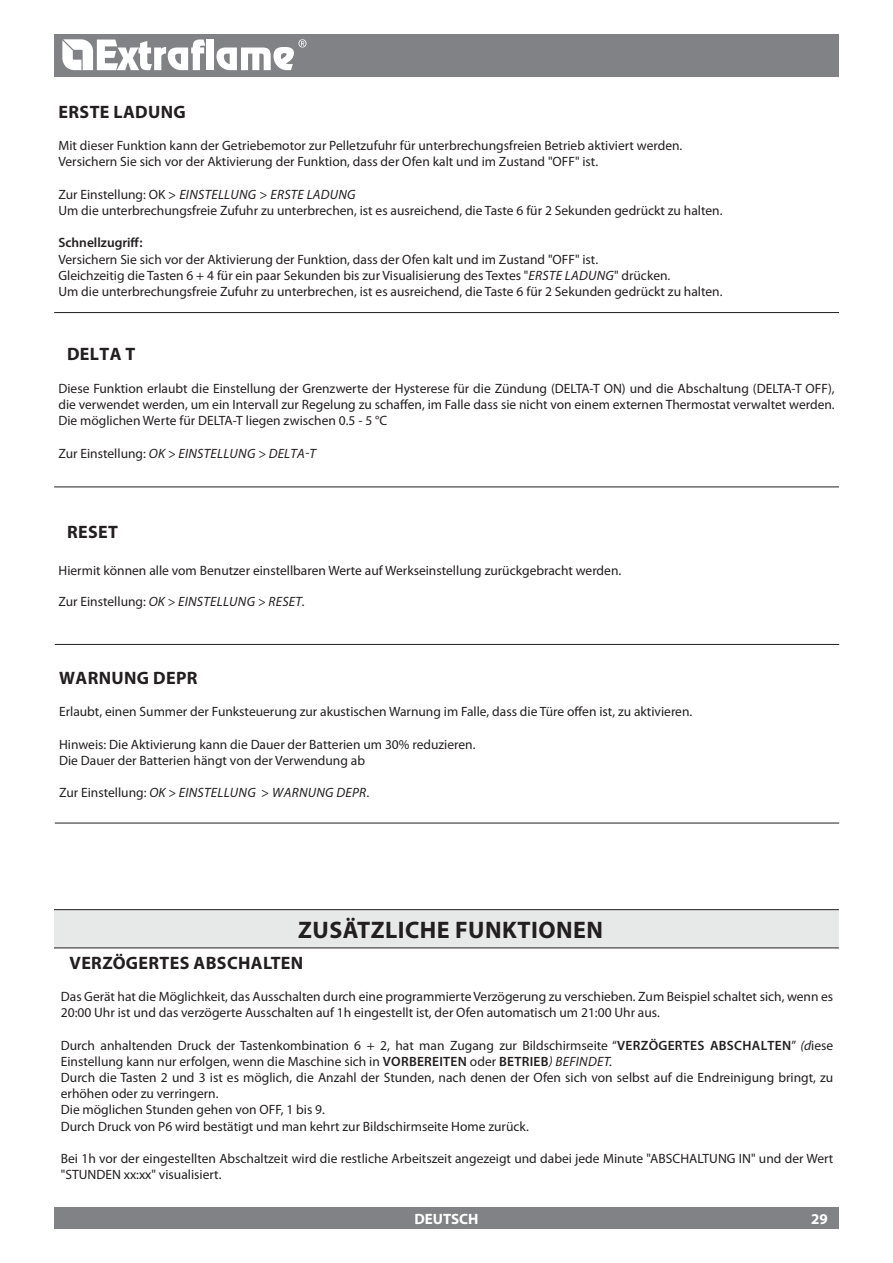
<style>
.page{position:relative;width:893px;height:1263px;background:#fff}
.page>*{position:absolute;margin:0;border:0;box-sizing:border-box;transform-origin:0 0}
.t1{font:700 24px "Myriad Pro";letter-spacing:.02em;color:#231f20}
.t2{font:700 18px "Myriad Pro";letter-spacing:.02em;color:#231f20}
.t3{font:700 15px "Myriad Pro";color:#fff}
.t4{font:13.5px/16.2px "Myriad Pro";color:#231f20}
.t5{font:italic 13.5px "Myriad Pro";letter-spacing:.02em;color:#231f20}
.t6{font:600 13.5px "Myriad Pro";color:#231f20}
.s1{font-style:italic}
.s2{font-style:normal}
.s3{font-weight:600}
.s4{font-weight:400}
</style>
<div class="page">
<div style="left:54px;top:34px;width:785px;height:43px;background:#808285"></div>
<div style="left:54px;top:1208px;width:785px;height:21px;background:#808285"></div>
<svg style="left:62px;top:39px;width:143px;height:31px"></svg>
<div style="left:207px;top:40px;width:7px;height:30px;background:#fff"></div>
<svg style="left:216px;top:39px;width:90px;height:31px"></svg>
<hr style="left:54px;top:487px;width:570px;height:1px;background:#231f20">
<hr style="left:624px;top:487px;width:215px;height:1px;background:#231f20">
<hr style="left:54px;top:312px;width:570px;height:1px;background:#231f20">
<hr style="left:624px;top:312px;width:215px;height:1px;background:#231f20">
<hr style="left:55px;top:644px;width:784px;height:1px;background:#231f20">
<hr style="left:55px;top:823px;width:784px;height:1px;background:#231f20">
<div style="left:54px;top:910px;width:785px;height:38px;background:#e7e8e8"></div>
<hr style="left:54px;top:909px;width:785px;height:1px;background:#231f20">
<hr style="left:54px;top:948px;width:785px;height:1px;background:#231f20">
<h2 class="t2" style="left:59px;top:100px;width:90px">ERSTE LADUN</h2>
<h2 class="t2" style="left:174px;top:100px;width:14px">G</h2>
<p class="t4" style="left:58px;top:137px;width:625px">Mit dieser Funktion kann der Getriebemotor zur Pelletzufuhr für unterbrechungsfreien Betrieb aktiviert werden.<br>Versichern Sie sich vor der Aktivierung der Funktion, dass der Ofen kalt und im Zustand "OFF" ist.</p>
<p class="t4" style="left:58px;top:186px;width:666px">Zur Einstellung: OK &gt; <span class="s1">EINSTELLUNG</span> &gt; <span class="s1">ERSTE LADUNG<br></span>Um die unterbrechungsfreie Zufuhr zu unterbrechen, ist es ausreichend, die Taste 6 für 2 Sekunden gedrückt zu halten.</p>
<p class="t6" style="left:58px;top:234px;width:86px">SCHNELLZUGRIFF:</p>
<p class="t4" style="left:58px;top:251px;width:541px">Versichern Sie sich vor der Aktivierung der Funktion, dass der Ofen kalt und im Zustand "OFF" ist.<br>Gleichzeitig die Tasten 6 + 4 für ein paar Sekunden bis zur Visualisierung des Textes "<span class="s1">ERSTE LADUNG</span></p>
<p class="t4" style="left:58px;top:267px;width:666px;text-indent:556px">" drücken.<br>Um die unterbrechungsfreie Zufuhr zu unterbrechen, ist es ausreichend, die Taste 6 für 2 Sekunden gedrückt zu halten.</p>
<h2 class="t2" style="left:67px;top:343px;width:34px">DELTA</h2>
<h2 class="t2" style="left:126px;top:343px;width:8px">T</h2>
<p class="t4" style="left:58px;top:380px;width:778px;text-align:justify">Diese Funktion erlaubt die Einstellung der Grenzwerte der Hysterese für die Zündung (DELTA-T ON) und die Abschaltung (DELTA-T OFF), die verwendet werden, um ein I ntervall zur Regelung zu schaffen, im Falle dass sie nicht von einem externen Thermostat verwaltet werden.<br>Die möglichen Werte für DELTA-T liegen zwischen 0.5 - 5 °C</p>
<p class="t5" style="left:58px;top:445px;width:259px"><span class="s2">Zur Einstellung:</span> OK &gt; EINSTELLUNG &gt; DELTA-T</p>
<h2 class="t2" style="left:67px;top:521px;width:49px">RESET</h2>
<p class="t4" style="left:58px;top:562px;width:564px">Hiermit können alle vom Benutzer einstellbaren Werte auf Werkseinstellung zurückgebracht werden.</p>
<p class="t5" style="left:58px;top:593px;width:248px"><span class="s2">Zur Einstellung:</span> OK &gt; EINSTELLUNG &gt; RESET.</p>
<h2 class="t2" style="left:59px;top:666px;width:42px">WARNUN</h2>
<h2 class="t2" style="left:137px;top:666px;width:28px">G DEPR</h2>
<p class="t4" style="left:59px;top:703px;width:635px">Erlaubt, einen Summer der Funksteuerung zur akustischen Warnung im Falle, dass die Türe offen ist, zu aktivieren.</p>
<p class="t4" style="left:59px;top:736px;width:418px">Hinweis: Die Aktivierung kann die Dauer der Batterien um 30% reduzieren.<br>Die Dauer der Batterien hängt von der Verwendung ab</p>
<p class="t5" style="left:59px;top:784px;width:250px"><span class="s2">Zur Einstellung:</span> OK &gt; EINSTELLUNG <span class="s2">&gt;</span> WARNUNG</p>
<p class="t5" style="left:336px;top:784px;width:34px">DEPR<span class="s2">.</span></p>
<h1 class="t1" style="left:298px;top:914px;width:59px">ZUSÄTZL</h1>
<h1 class="t1" style="left:398px;top:914px;width:207px">ICHE FUNKTIONEN</h1>
<h2 class="t2" style="left:70px;top:951px;width:159px">VERZÖGERTES ABSCH</h2>
<h2 class="t2" style="left:251px;top:951px;width:42px">ALTEN</h2>
<p class="t4" style="left:61px;top:988px;width:774px">Das Gerät hat die Möglichkeit, das Ausschalten durch eine programmierte Verzögerung zu verschieben. Zum Beispiel schaltet sich, wenn es<br>20:00 Uhr ist und das verzögerte Ausschalten auf 1h eingestellt ist, der Ofen automatisch um 21:00 Uhr aus.</p>
<p class="t4" style="left:61px;top:1037px;width:774px">Durch anhaltenden Druck der Tastenkombination 6 + 2, hat man Zugang zur Bildschirmseite “<span class="s3">VERZÖGERTES ABSCHALTEN</span>” <span class="s1">(D</span>iese<br>Einstellung kann nur erfolgen, wenn die Maschine sich in <span class="s3">VORBEREITEN</span></p>
<p class="t6" style="left:470px;top:1053px;width:45px"><span class="s4">oder</span> BETRIEB</p>
<p class="t5" style="left:549px;top:1053px;width:65px">) BEFINDET.</p>
<p class="t4" style="left:61px;top:1069px;width:774px">Durch die Tasten 2 und 3 ist es möglich, die Anzahl der Stunden, nach denen der Ofen sich von selbst auf die Endreinigung bringt, zu erhöhen oder zu verringern.<br>Die möglichen Stunden gehen von OFF, 1 bis 9.<br>Durch Druck von P6 wird bestätigt und man kehrt zur Bildschirmseite Home zurück.</p>
<p class="t4" style="left:61px;top:1150px;width:774px">Bei 1h vor der eingestellten Abschaltzeit wird die restliche Arbeitszeit angezeigt und dabei jede Minute "ABSCHALTUNG IN" und der Wert "STUNDEN xx:xx" visualisiert.</p>
<p class="t3" style="left:414px;top:1209px;width:66px">DEUTSCH</p>
<p class="t3" style="left:811px;top:1209px;width:18px">29</p>
</div>
